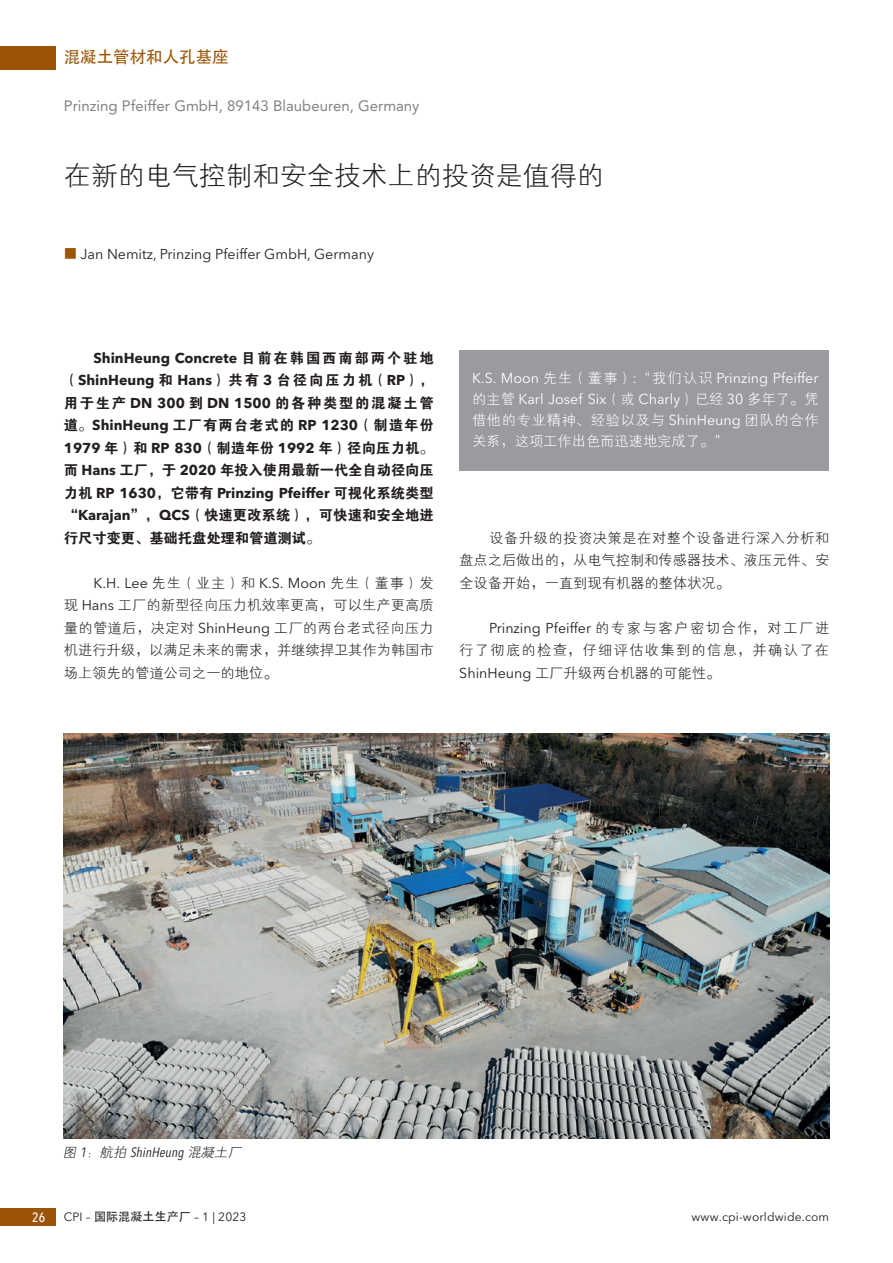
<style>
.page{position:relative;width:893px;height:1263px;background:#fff}
.page>*{position:absolute;margin:0;border:0;box-sizing:border-box;transform-origin:0 0}
.t1{font:27px "FZXH1 JW GB1 0";color:#231f20}
.t2{font:16.5px "Adobe Heiti Std";color:#9c5506}
.t3{font:15px "Avenir";color:#808285}
.t4{font:14.25px/22.5px "FZXH1 JW GB1 0";color:#231f20;text-align:justify}
.t5{font:14.25px/22.5px "FZDHTJW GB1 0";letter-spacing:.01em;color:#231f20;text-align:justify}
.t6{font:14.25px "Avenir Next LT Pro";color:#231f20}
.t7{font:700 14.25px/22.5px "Avenir Next LT Pro";color:#231f20;text-align:right}
.t8{font:14.25px/21px "Avenir Next LT Pro";color:#fff}
.t9{font:14.25px/22.5px "FZXH1 JW GB1 0";letter-spacing:.095em;color:#231f20}
.t10{font:14.25px/21px "FZXH1 JW GB1 0";letter-spacing:.05em;color:#fff}
.t11{font:italic condensed 13.5px "Avenir Next LT Pro";color:#231f20}
.t12{font:500 condensed 13.5px "Avenir Next LT Pro";color:#fff}
.t13{font:12px "Avenir Next LT Pro";letter-spacing:.01em;color:#231f20}
.s1{font-family:"FZMHJW GB1 0";font-size:13.5px;color:#9c5506}
.s2{font-family:"FZDHTJW GB1 0";font-weight:400}
.s3{font-family:"Avenir Next LT Pro";font-weight:700}
.s4{font-family:"FZXH1 JW GB1 0"}
.s5{font-family:"Avenir Next LT Pro"}
.s6{font-family:"FZXH1 JW GB1 0";font-stretch:normal}
.s7{font-family:"Adobe Heiti Std"}
</style>
<div class="page">
<div style="left:459px;top:350px;width:370px;height:121px;background:#999b9e"></div>
<img style="left:64px;top:733px;width:765px;height:405px">
<div style="left:0;top:47px;width:55px;height:23px;background:#9c5506"></div>
<div style="left:0;top:1208px;width:55px;height:18px;background:#9c5506"></div>
<p class="t2" style="left:64px;top:47px;width:166px">混凝土管材和人孔基座</p>
<p class="t3" style="left:64px;top:97px;width:357px">Prinzing Pfeiffer GmbH, 89143 Blaubeuren, Germany</p>
<h1 class="t1" style="left:64px;top:161px;width:542px">在新的电气控制和安全技术上的投资是值得的</h1>
<p class="t6" style="left:64px;top:245px;width:312px"><span class="s1">■</span> Jan Nemitz, Prinzing Pfeiffer GmbH, Germany</p>
<p class="t7" style="left:64px;top:346px;width:371px">ShinHeung Concrete <span class="s2">目前在韩国西南部两个驻地（</span>ShinHeung <span class="s2">和</span> Hans<span class="s2">）共有</span> 3 <span class="s2">台径向压力机（</span>RP<span class="s2">），</span></p>
<p class="t5" style="left:64px;top:392px;width:371px">用于生产 <span class="s3">DN 300</span> 到 <span class="s3">DN 1500</span> 的各种类型的混凝土管道。<span class="s3">ShinHeung</span> 工厂有两台老式的 <span class="s3">RP 1230</span>（制造年份<span class="s3">1979</span> 年）和 <span class="s3">RP 830</span>（制造年份 <span class="s3">1992</span> 年）径向压力机。而 <span class="s3">Hans</span> 工厂，于 <span class="s3">2020</span> 年投入使用最新一代全自动径向压</p>
<p class="t7" style="left:64px;top:481px;width:371px"><span class="s2">力机</span> RP 1630<span class="s2">，它带有</span> Prinzing Pfeiffer <span class="s2">可视化系统类型</span></p>
<p class="t5" style="left:64px;top:504px;width:371px">“<span class="s3">Karajan</span>”，<span class="s3">QCS</span>（快速更改系统），可快速和安全地进行尺寸变更、基础托盘处理和管道测试。</p>
<p class="t6" style="left:94px;top:574px;width:342px">K.H. Lee <span class="s4">先生（业主）和</span> K.S. Moon <span class="s4">先生（董事）发</span></p>
<p class="t4" style="left:64px;top:594px;width:371px">现 <span class="s5">Hans</span> 工厂的新型径向压力机效率更高，可以生产更高质量的管道后，决定对 <span class="s5">ShinHeung</span> 工厂的两台老式径向压力机进行升级，以满足未来的需求，并继续捍卫其作为韩国市场上领先的管道公司之一的地位。</p>
<p class="t8" style="left:472px;top:368px;width:348px">K.S. Moon <span class="s4">先生（董事）</span>:<span class="s4">“我们认识</span> Prinzing Pfeiffer<span class="s4">的主管</span> Karl Josef Six<span class="s4">（或</span> Charly<span class="s4">）已经</span> 30 <span class="s4">多年了。凭</span></p>
<p class="t10" style="left:472px;top:410px;width:348px">借他的专业精神、经验以及与 <span class="s5">ShinHeung</span> 团队的合作关系，这项工作出色而迅速地完成了。”</p>
<p class="t4" style="left:459px;top:527px;width:372px;text-indent:30px">设备升级的投资决策是在对整个设备进行深入分析和盘点之后做出的，从电气控制和传感器技术、液压元件、安全设备开始，一直到现有机器的整体状况。</p>
<p class="t6" style="left:489px;top:619px;width:342px">Prinzing Pfeiffer <span class="s4">的专家与客户密切合作，对工厂进</span></p>
<p class="t9" style="left:459px;top:639px;width:371px">行了彻底的检查，仔细评估收集到的信息，并确认了在<br><span class="s5">ShinHeung</span> 工厂升级两台机器的可能性。</p>
<p class="t11" style="left:63px;top:1144px;width:183px"><span class="s6">图</span> 1<span class="s6">：航拍</span> ShinHeung <span class="s6">混凝土厂</span></p>
<p class="t12" style="left:32px;top:1209px;width:15px">26</p>
<p class="t13" style="left:64px;top:1210px;width:184px">CPI – <span class="s7">国际混凝土生产厂</span> – 1 | 2023</p>
<p class="t13" style="left:692px;top:1210px;width:139px">www.cpi-worldwide.com</p>
</div>
